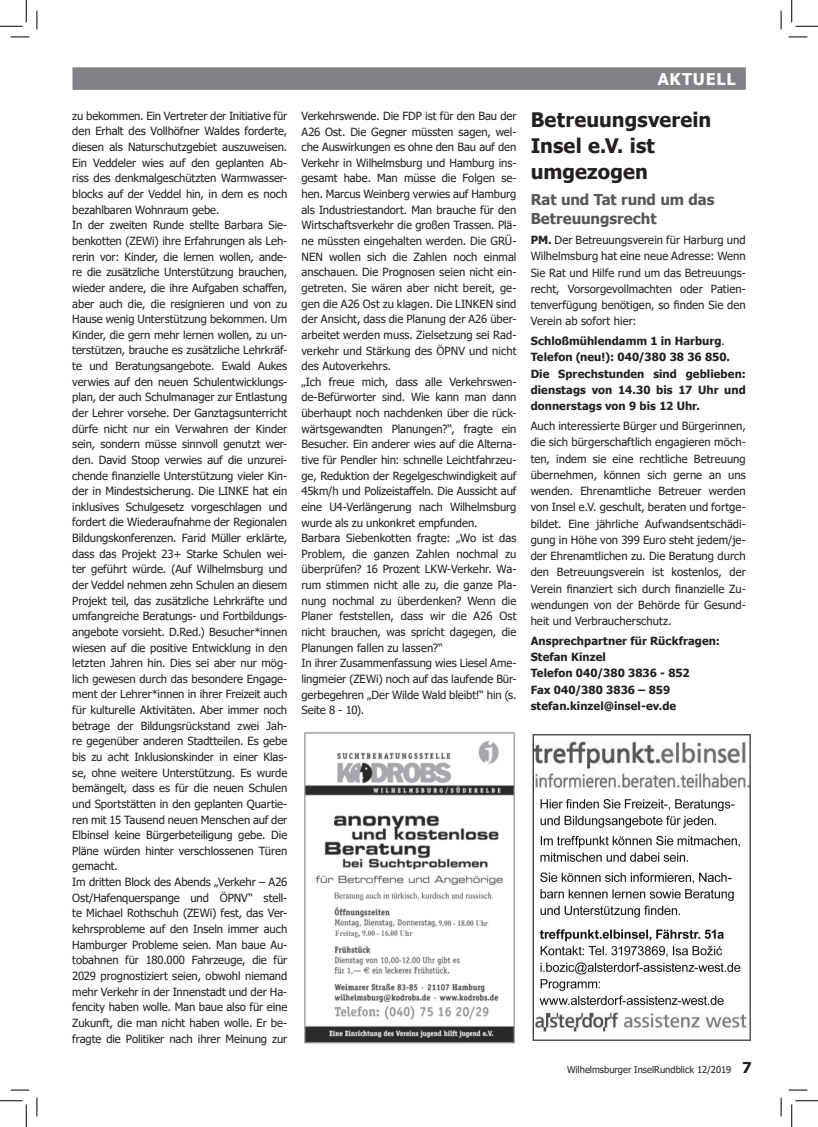
<style>
.page{position:relative;width:818px;height:1127px;background:#fff}
.page>*{position:absolute;margin:0;border:0;box-sizing:border-box;transform-origin:0 0}
.t1{font:700 20px/26.2px "Tahoma";letter-spacing:.01em;color:#231f20}
.t2{font:700 16.25px "Tahoma";letter-spacing:.045em;color:#fff}
.t3{font:700 15px/18.8px "Tahoma";letter-spacing:-.005em;color:#57585a}
.t4{font:11.25px/15.6px "Tahoma";letter-spacing:-.005em;color:#231f20;text-align:justify}
.t5{font:700 11.25px/16.2px "Tahoma";letter-spacing:.005em;color:#231f20}
.t6{font:9.38px "Tahoma";color:#231f20}
.t7{font:700 8.38px "Times New Roman";letter-spacing:-.005em;color:#76787b;scale:.89 1}
.s1{font-size:9.75px}
.s2{font-weight:700}
.s3{font-weight:400}
.s4{font-weight:700;font-size:15px}
</style>
<div class="page">
<div style="left:72px;top:67px;width:674px;height:23px;background:#808285"></div>
<img style="left:304px;top:732px;width:211px;height:311px">
<div style="left:439px;top:911px;width:61px;height:16px;background:#fff"></div>
<div style="left:335px;top:928px;width:152px;height:9px;background:#fff"></div>
<img style="left:531px;top:734px;width:220px;height:307px">
<svg style="left:11px;top:36px;width:18px;height:2px"></svg>
<svg style="left:788px;top:36px;width:19px;height:2px"></svg>
<svg style="left:11px;top:1089px;width:18px;height:1px"></svg>
<svg style="left:788px;top:1089px;width:19px;height:1px"></svg>
<svg style="left:36px;top:11px;width:2px;height:18px"></svg>
<svg style="left:36px;top:1097px;width:2px;height:18px"></svg>
<svg style="left:780px;top:11px;width:2px;height:18px"></svg>
<svg style="left:780px;top:1097px;width:2px;height:18px"></svg>
<svg style="left:0;top:0;width:27px;height:27px"></svg>
<svg style="left:0;top:1100px;width:27px;height:26px"></svg>
<svg style="left:791px;top:0;width:27px;height:27px"></svg>
<svg style="left:791px;top:1100px;width:27px;height:26px"></svg>
<p class="t4" style="left:72px;top:108px;width:216px;text-align:left">zu bekommen. Ein Vertreter der Initiative für den Erhalt des Vollhöfner Waldes forderte, diesen als Naturschutzgebiet auszuweisen.<br>Ein Veddeler wies auf den geplanten Ab&shy;riss des denkmalgeschützten Warmwasser&shy;blocks auf der Veddel hin, in dem es noch bezahlbaren Wohnraum gebe.<br>In der zweiten Runde stellte Barbara Sie&shy;benkotten (ZEWi) ihre Erfahrungen als Leh&shy;rerin vor: Kinder, die lernen wollen, ande&shy;re die zusätzliche Unterstützung brauchen, wieder andere, die ihre Aufgaben schaffen, aber auch die, die resignieren und von zu Hause wenig Unterstützung bekommen. Um Kinder, die gern mehr lernen wollen, zu un&shy;terstützen, brauche es zusätzliche Lehrkräf&shy;te und Beratungsangebote. Ewald Aukes verwies auf den neuen Schulentwicklungs&shy;plan, der auch Schulmanager zur Entlastung der Lehrer vorsehe. Der Ganztagsunterricht dürfe nicht nur ein Verwahren der Kinder sein, sondern müsse sinnvoll genutzt wer&shy;den. David Stoop verwies auf die unzurei&shy;chende finanzielle Unterstützung vieler Kin&shy;der in Mindestsicherung. Die LINKE hat ein inklusives Schulgesetz vorgeschlagen und fordert die Wiederaufnahme der Regionalen Bildungskonferenzen. Farid Müller erklärte, dass das Projekt 23+ Starke Schulen wei&shy;ter geführt würde. (Auf Wilhelmsburg und der Veddel nehmen zehn Schulen an diesem Projekt teil, das zusätzliche Lehrkräfte und umfangreiche Beratungs- und Fortbildungs&shy;angebote vorsieht. D.Red.) Besucher*innen wiesen auf die positive Entwicklung in den letzten Jahren hin. Dies sei aber nur mög&shy;lich gewesen durch das besondere Engage&shy;ment der Lehrer*innen in ihrer Freizeit auch für kulturelle Aktivitäten. Aber immer noch betrage der Bildungsrückstand zwei Jah&shy;re gegenüber anderen Stadtteilen. Es gebe bis zu acht Inklusionskinder in einer Klas&shy;se, ohne weitere Unterstützung. Es wurde bemängelt, dass es für die neuen Schulen und Sportstätten in den geplanten Quartie&shy;ren mit 15 Tausend neuen Menschen auf der Elbinsel keine Bürgerbeteiligung gebe. Die Pläne würden hinter verschlossenen Türen gemacht.<br>Im dritten Block des Abends „Verkehr – A26<br>Ost/Hafenquerspange und ÖPNV“ stell&shy;te Michael Rothschuh (ZEWi) fest, das Ver&shy;kehrsprobleme auf den Inseln immer auch Hamburger Probleme seien. Man baue Au&shy;tobahnen für 180.000 Fahrzeuge, die für 2029 prognostiziert seien, obwohl niemand mehr Verkehr in der Innenstadt und der Ha&shy;fencity haben wolle. Man baue also für eine Zukunft, die man nicht haben wolle. Er be&shy;fragte die Politiker nach ihrer Meinung zur</p>
<p class="t4" style="left:301px;top:109px;width:216px;text-align:left">Verkehrswende. Die FDP ist für den Bau der A26 Ost. Die Gegner müssten sagen, wel&shy;che Auswirkungen es ohne den Bau auf den Verkehr in Wilhelmsburg und Hamburg ins&shy;gesamt habe. Man müsse die Folgen se&shy;hen. Marcus Weinberg verwies auf Hamburg als Industriestandort. Man brauche für den Wirtschaftsverkehr die großen Trassen. Plä&shy;ne müssten eingehalten werden. Die GRÜ-NEN wollen sich die Zahlen noch einmal anschauen. Die Prognosen seien nicht ein&shy;getreten. Sie wären aber nicht bereit, ge&shy;gen die A26 Ost zu klagen. Die LINKEN sind der Ansicht, dass die Planung der A26 über&shy;arbeitet werden muss. Zielsetzung sei Rad&shy;verkehr und Stärkung des ÖPNV und nicht des Autoverkehrs.<br>„Ich freue mich, dass alle Verkehrswen&shy;de-Befürworter sind. Wie kann man dann überhaupt noch nachdenken über die rück&shy;wärtsgewandten Planungen?“, fragte ein Besucher. Ein anderer wies auf die Alterna&shy;tive für Pendler hin: schnelle Leichtfahrzeu&shy;ge, Reduktion der Regelgeschwindigkeit auf 45km/h und Polizeistaffeln. Die Aussicht auf eine U4-Verlängerung nach Wilhelmsburg wurde als zu unkonkret empfunden.<br>Barbara Siebenkotten fragte: „Wo ist das Problem, die ganzen Zahlen nochmal zu überprüfen? 16 Prozent LKW-Verkehr. Wa&shy;rum stimmen nicht alle zu, die ganze Pla&shy;nung nochmal zu überdenken? Wenn die Planer feststellen, dass wir die A26 Ost nicht brauchen, was spricht dagegen, die Planungen fallen zu lassen?“<br>In ihrer Zusammenfassung wies Liesel Ame&shy;lingmeier (ZEWi) noch auf das laufende Bür&shy;gerbegehren „Der Wilde Wald bleibt!“ hin (s.<br>Seite 8 - 10).</p>
<p class="t7" style="left:439px;top:916px;width:58px">9.00 - 18.00 Uhr</p>
<p class="t7" style="left:335px;top:926px;width:88px">Freitag<span class="s1">,</span> 9.00 - 16.00 Uhr</p>
<h2 class="t2" style="left:658px;top:68px;width:80px">AKTUELL</h2>
<h1 class="t1" style="left:531px;top:107px;width:182px">Betreuungsverein<br>Insel e.V. ist umgezogen</h1>
<h3 class="t3" style="left:531px;top:191px;width:185px">Rat und Tat rund um das<br>Betreuungsrecht</h3>
<p class="t4" style="left:531px;top:232px;width:217px;line-height:16.2px"><span class="s2">PM.</span> Der Betreuungsverein für Harburg und Wilhelmsburg hat eine neue Adresse: Wenn Sie Rat und Hilfe rund um das Betreuungs&shy;recht, Vorsorgevollmachten oder Patien&shy;tenverfügung benötigen, so finden Sie den Verein ab sofort hier:</p>
<p class="t5" style="left:531px;top:333px;width:217px">Schloßmühlendamm 1 in Harburg<span class="s3">.<br></span>Telefon (neu!): 040/380 38 36 850.<br>Die Sprechstunden sind geblieben: dienstags von 14.30 bis 17 Uhr und donnerstags von 9 bis 12 Uhr.</p>
<p class="t4" style="left:531px;top:418px;width:217px;line-height:16.2px">Auch interessierte Bürger und Bürgerinnen, die sich bürgerschaftlich engagieren möch&shy;ten, indem sie eine rechtliche Betreuung übernehmen, können sich gerne an uns wenden. Ehrenamtliche Betreuer werden von Insel e.V. geschult, beraten und fortge&shy;bildet. Eine jährliche Aufwandsentschädi&shy;gung in Höhe von 399 Euro steht jedem/je&shy;der Ehrenamtlichen zu. Die Beratung durch den Betreuungsverein ist kostenlos, der Verein finanziert sich durch finanzielle Zu&shy;wendungen von der Behörde für Gesund&shy;heit und Verbraucherschutz.</p>
<p class="t5" style="left:531px;top:633px;width:191px">Ansprechpartner für Rückfragen:<br>Stefan Kinzel<br>Telefon 040/380 3836 - 852<br>Fax 040/380 3836 – 859 stefan.kinzel@insel-ev.de</p>
<p class="t6" style="left:567px;top:1062px;width:186px">Wilhelmsburger InselRundblick 12/2019 <span class="s4">7</span></p>
</div>
